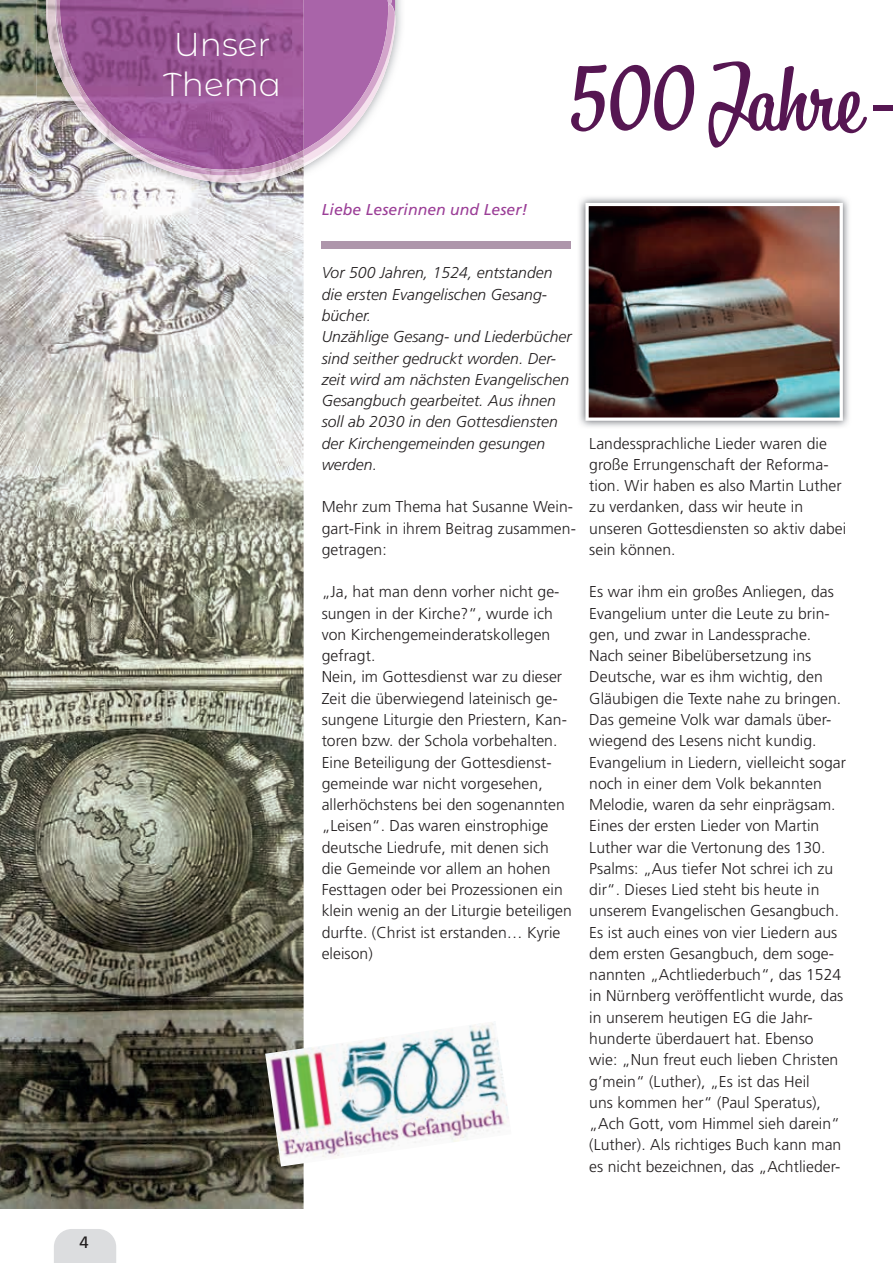
<style>
.page{position:relative;width:893px;height:1263px;background:#fff}
.page>*{position:absolute;margin:0;border:0;box-sizing:border-box;transform-origin:0 0}
.t1{font:90px "Bistro Script";color:#561652}
.t2{font:300 33px/39.6px "Montserrat Alternates";color:#fff;text-align:center}
.t3{font:16.5px "Frutiger LT Std";color:#231f20}
.t4{font:300 15.75px/21.3px "Frutiger LT Std";letter-spacing:.005em;color:#231f20}
.t5{font:italic 300 15.75px/21.3px "Frutiger LT Std";letter-spacing:.005em;color:#231f20}
.t6{font:italic 15.75px "Frutiger LT Std";letter-spacing:.005em;color:#9b3e97}
.s1{font-family:"Bebas Neue Pro";font-weight:700;font-size:73.5px}
</style>
<div class="page">
<div style="left:54px;top:1229px;width:62px;height:34px;background:#dcdddf"></div>
<img style="left:0;top:0;width:304px;height:1209px">
<img style="left:37px;top:0;width:364px;height:192px">
<img style="left:46px;top:0;width:258px;height:183px">
<svg style="left:304px;top:0;width:92px;height:166px"></svg>
<img style="left:57px;top:0;width:247px;height:175px">
<div style="left:322px;top:242px;width:249px;height:7px;background:#ae96ab"></div>
<img style="left:265px;top:1021px;width:244px;height:145px">
<img style="left:579px;top:197px;width:270px;height:230px">
<img style="left:585px;top:203px;width:258px;height:218px">
<p class="t3" style="left:80px;top:1232px;width:11px">4</p>
<h2 class="t2" style="left:163px;top:24px;width:120px">Unser<br>Thema</h2>
<p class="t6" style="left:322px;top:200px;width:208px">Liebe Leserinnen und Leser!</p>
<h1 class="t1" style="left:567px;top:43px;width:330px">500 Jahre <span class="s1">–</span></h1>
<p class="t5" style="left:322px;top:263px;width:252px">Vor 500 Jahren, 1524, entstanden die ersten Evangelischen Gesang&shy;bücher.<br>Unzählige Gesang- und Liederbücher sind seither gedruckt worden. Der&shy;zeit wird am nächsten Evangelischen<br>Gesangbuch gearbeitet. Aus ihnen soll ab 2030 in den Gottesdiensten der Kirchengemeinden gesungen werden.</p>
<p class="t4" style="left:322px;top:496px;width:256px">Mehr zum Thema hat Susanne Wein&shy;gart-Fink in ihrem Beitrag zusammen&shy;getragen:</p>
<p class="t4" style="left:322px;top:581px;width:252px">„Ja, hat man denn vorher nicht ge&shy;sungen in der Kirche?“, wurde ich von Kirchengemeinderatskollegen gefragt.<br>Nein, im Gottesdienst war zu dieser<br>Zeit die überwiegend lateinisch ge&shy;sungene Liturgie den Priestern, Kan&shy;toren bzw. der Schola vorbehalten.<br>Eine Beteiligung der Gottesdienst&shy;gemeinde war nicht vorgesehen, allerhöchstens bei den sogenannten „Leisen“. Das waren einstrophige deutsche Liedrufe, mit denen sich die Gemeinde vor allem an hohen<br>Festtagen oder bei Prozessionen ein klein wenig an der Liturgie beteiligen durfte. (Christ ist erstanden… Kyrie eleison)</p>
<p class="t4" style="left:589px;top:433px;width:258px">Landessprachliche Lieder waren die große Errungenschaft der Reforma&shy;tion. Wir haben es also Martin Luther zu verdanken, dass wir heute in unseren Gottesdiensten so aktiv dabei sein können.</p>
<p class="t4" style="left:589px;top:581px;width:258px">Es war ihm ein großes Anliegen, das Evangelium unter die Leute zu brin&shy;gen, und zwar in Landessprache.<br>Nach seiner Bibelübersetzung ins Deutsche, war es ihm wichtig, den Gläubigen die Texte nahe zu bringen.<br>Das gemeine Volk war damals über&shy;wiegend des Lesens nicht kundig.<br>Evangelium in Liedern, vielleicht sogar noch in einer dem Volk bekannten Melodie, waren da sehr einprägsam.<br>Eines der ersten Lieder von Martin Luther war die Vertonung des 130.<br>Psalms: „Aus tiefer Not schrei ich zu dir“. Dieses Lied steht bis heute in unserem Evangelischen Gesangbuch.<br>Es ist auch eines von vier Liedern aus dem ersten Gesangbuch, dem soge&shy;nannten „Achtliederbuch“, das 1524 in Nürnberg veröffentlicht wurde, das in unserem heutigen EG die Jahr&shy;hunderte überdauert hat. Ebenso<br>wie: „Nun freut euch lieben Christen g’mein“ (Luther), „Es ist das Heil<br>uns kommen her“ (Paul Speratus), „Ach Gott, vom Himmel sieh darein“ (Luther). Als richtiges Buch kann man es nicht bezeichnen, das „Achtlieder-</p>
</div>
